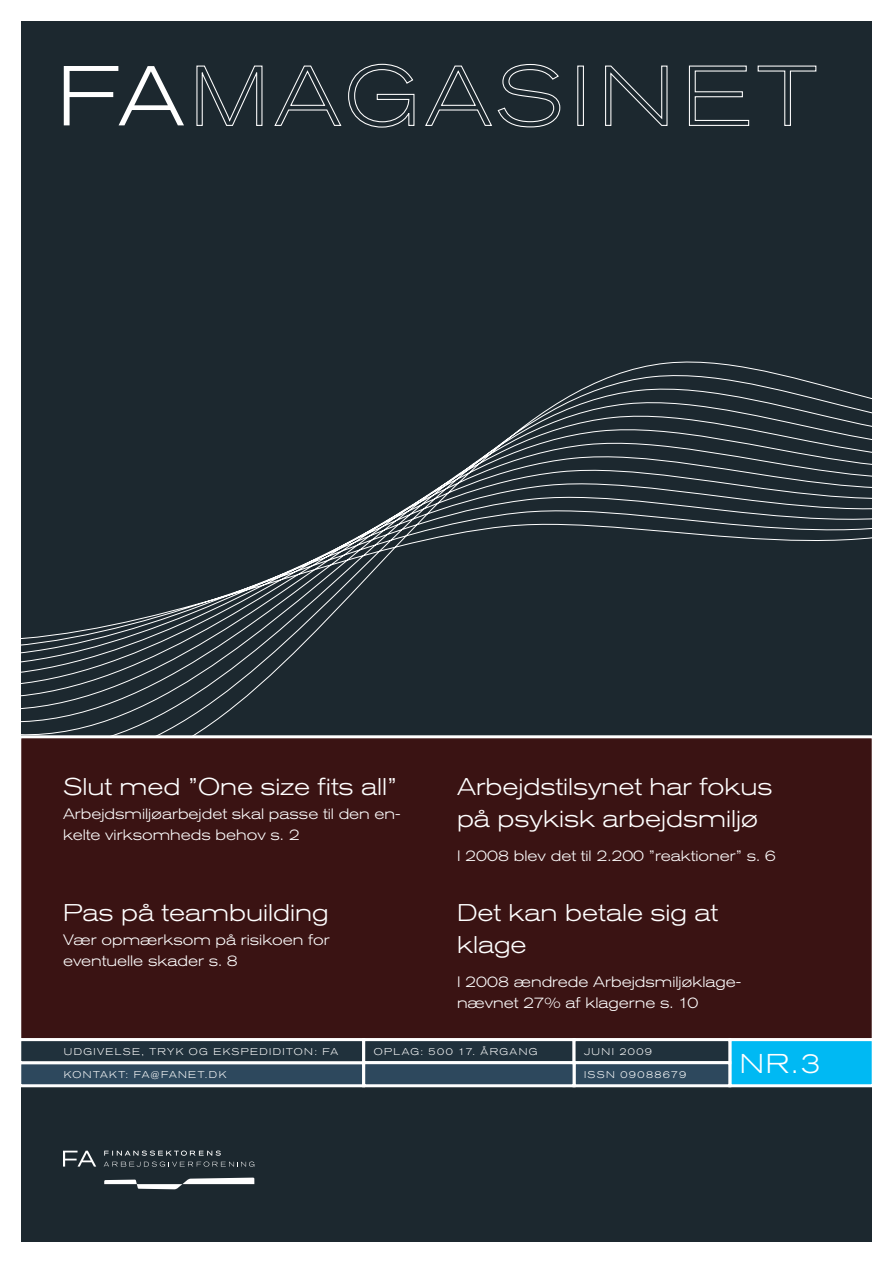
<style>
.page{position:relative;width:893px;height:1263px;background:#fff}
.page>*{position:absolute;margin:0;border:0;box-sizing:border-box;transform-origin:0 0}
.t1{font:300 expanded 27px "Akzidenz Grotesk Std";color:#fff}
.t2{font:300 expanded 24px/31.5px "Akzidenz Grotesk Std";color:#fff}
.t3{font:300 expanded 15px/21px "Akzidenz Grotesk Std";color:#fff}
.t4{font:300 expanded 9.75px "Akzidenz Grotesk Std";letter-spacing:.145em;color:#fff}
</style>
<div class="page">
<div style="left:21px;top:21px;width:851px;height:1221px;background:#1c282f"></div>
<svg style="left:21px;top:361px;width:850px;height:374px"></svg>
<svg style="left:63px;top:1151px;width:33px;height:15px"></svg>
<svg style="left:104px;top:1150px;width:150px;height:17px"></svg>
<svg style="left:104px;top:1177px;width:150px;height:12px"></svg>
<div style="left:20px;top:737px;width:853px;height:303px;background:#3a1313"></div>
<div style="left:18px;top:735px;width:857px;height:306px;border:3px solid #fff"></div>
<svg style="left:64px;top:66px;width:120px;height:59px"></svg>
<svg style="left:196px;top:64px;width:620px;height:64px"></svg>
<div style="left:20px;top:1063px;width:344px;height:23px;background:#2d485d"></div>
<div style="left:18px;top:1061px;width:347px;height:26px;border:3px solid #fff"></div>
<div style="left:730px;top:1040px;width:143px;height:46px;background:#00b9f3"></div>
<div style="left:728px;top:1038px;width:147px;height:49px;border:3px solid #fff"></div>
<div style="left:20px;top:1040px;width:344px;height:23px;background:#20313c"></div>
<div style="left:18px;top:1038px;width:347px;height:26px;border:3px solid #fff"></div>
<div style="left:364px;top:1040px;width:210px;height:23px;background:#20313c"></div>
<div style="left:362px;top:1038px;width:214px;height:26px;border:3px solid #fff"></div>
<div style="left:574px;top:1040px;width:156px;height:23px;background:#20313c"></div>
<div style="left:573px;top:1038px;width:158px;height:26px;border:3px solid #fff"></div>
<div style="left:574px;top:1063px;width:156px;height:23px;background:#2d485d"></div>
<div style="left:573px;top:1061px;width:158px;height:26px;border:3px solid #fff"></div>
<div style="left:362px;top:1061px;width:214px;height:26px;background:#2d485d;border:3px solid #fff"></div>
<h2 class="t2" style="left:63px;top:771px;width:336px">Slut med ”One size fits all”</h2>
<p class="t3" style="left:63px;top:803px;width:339px">Arbejdsmiljøarbejdet skal passe til den en&shy;kelte virksomheds behov s. 2</p>
<h2 class="t2" style="left:63px;top:897px;width:267px">Pas på teambuilding</h2>
<p class="t3" style="left:63px;top:929px;width:268px">Vær opmærksom på risikoen for eventuelle skader s. 8</p>
<h2 class="t2" style="left:457px;top:771px;width:317px">Arbejdstilsynet har fokus på psykisk arbejdsmiljø</h2>
<p class="t3" style="left:457px;top:845px;width:320px">I 2008 blev det til 2.200 ”reaktioner” s. 6</p>
<h2 class="t2" style="left:457px;top:897px;width:263px">Det kan betale sig at klage</h2>
<p class="t3" style="left:457px;top:971px;width:286px">I 2008 ændrede Arbejdsmiljøklage&shy;nævnet 27% af klagerne s. 10</p>
<p class="t4" style="left:64px;top:1046px;width:203px">Udgiv else, Tryk og ekspedidi</p>
<p class="t4" style="left:286px;top:1046px;width:54px">ton: FA</p>
<p class="t4" style="left:374px;top:1046px;width:165px">Oplag: 500 17. årgang</p>
<p class="t4" style="left:584px;top:1046px;width:69px">Ju ni 2009</p>
<p class="t4" style="left:584px;top:1069px;width:104px">ISsN 09088679</p>
<p class="t4" style="left:64px;top:1069px;width:164px">kontakt: fa@fanet.d k</p>
<h1 class="t1" style="left:740px;top:1048px;width:82px">NR.3</h1>
</div>
